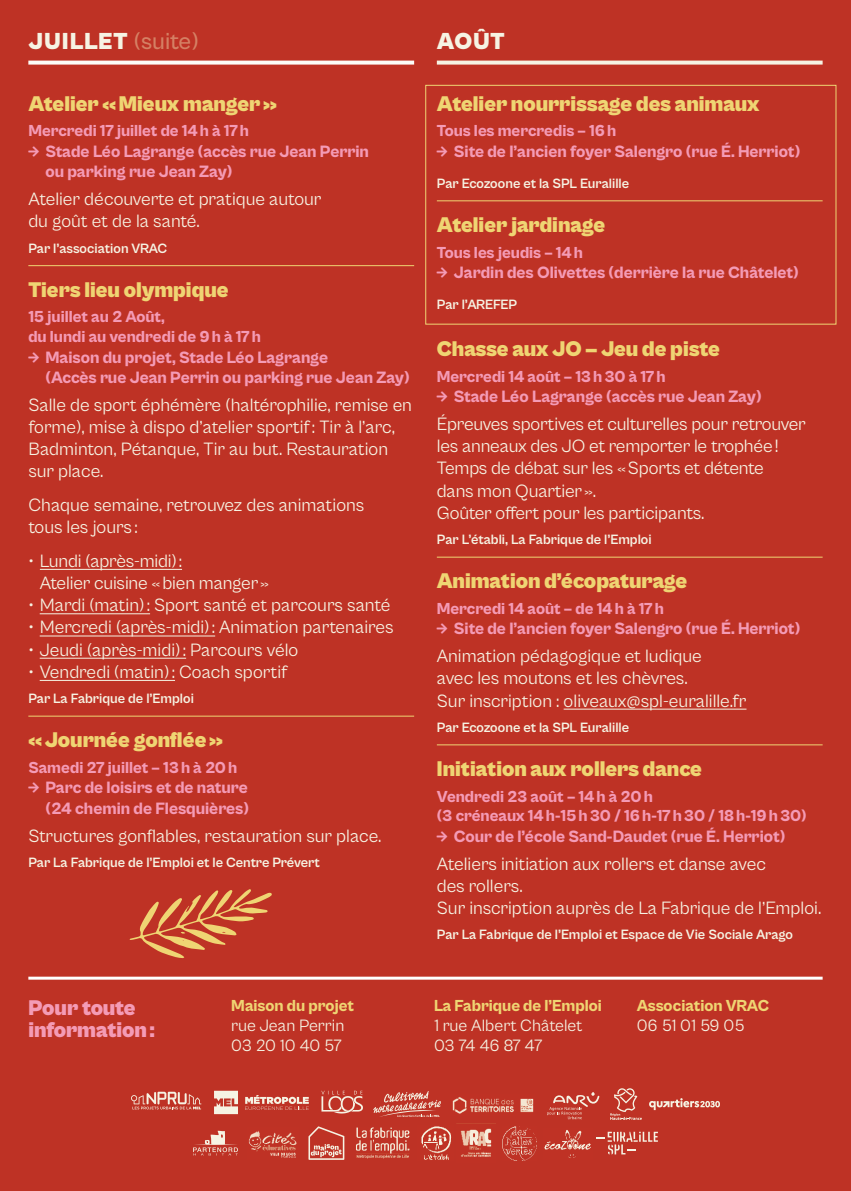
<style>
.page{position:relative;width:851px;height:1191px;background:#fff}
.page>*{position:absolute;margin:0;border:0;box-sizing:border-box;transform-origin:0 0}
.MOIS{font:900 24px "Cabinet Grotesk";letter-spacing:.04em;color:#f6f3e3}
.TITRE_ACTIVITE{font:900 22px "Cabinet Grotesk";color:#efd573}
.TITRE_ACTIVITE-2{font:900 22px/22px "Cabinet Grotesk";color:#f49bb6}
.t1{font:18.4px/22.2px "Cabinet Grotesk";letter-spacing:-.005em;color:#f6f3e3}
.t2{font:800 17px/20.4px "Cabinet Grotesk";color:#f49bb6}
.t3{font:17px "Cabinet Grotesk";letter-spacing:-.005em;color:#f6f3e3}
.HORAIRES{font:800 16.4px/19.8px "Cabinet Grotesk";color:#f49bb6}
.HORAIRES-2{font:800 16.4px "Cabinet Grotesk";color:#efd573}
.AUTEUR{font:700 14px "Cabinet Grotesk";color:#f6f3e3}
.AUTEUR_SANS_FILET{font:700 14px "Cabinet Grotesk";color:#f6f3e3}
.s1{font-weight:500;color:#d58064}
</style>
<div class="page">
<div style="left:0;top:0;width:850px;height:1191px;background:#be3225"></div>
<svg style="left:28px;top:61px;width:386px;height:4px;background:#f5e7e2"></svg>
<hr style="left:28px;top:265px;width:386px;height:1px;background:#efd573">
<hr style="left:40px;top:569px;width:142px;height:1px;background:#f6f3e3">
<hr style="left:40px;top:613px;width:110px;height:1px;background:#f6f3e3">
<hr style="left:40px;top:635px;width:175px;height:1px;background:#f6f3e3">
<hr style="left:40px;top:658px;width:146px;height:1px;background:#f6f3e3">
<hr style="left:40px;top:680px;width:135px;height:1px;background:#f6f3e3">
<hr style="left:28px;top:716px;width:386px;height:1px;background:#efd573">
<svg style="left:437px;top:61px;width:385px;height:4px;background:#f0dfcf"></svg>
<hr style="left:437px;top:200px;width:385px;height:1px;background:#efd573">
<hr style="left:437px;top:557px;width:385px;height:1px;background:#efd573">
<hr style="left:563px;top:708px;width:183px;height:1px;background:#f6f3e3">
<hr style="left:437px;top:744px;width:385px;height:1px;background:#efd573">
<svg style="left:129px;top:889px;width:143px;height:69px"></svg>
<hr style="left:28px;top:976px;width:794px;height:3px;background:#fff">
<svg style="left:131px;top:1091px;width:70px;height:18px"></svg>
<svg style="left:245px;top:1095px;width:64px;height:15px"></svg>
<svg style="left:214px;top:1090px;width:24px;height:24px"></svg>
<img style="left:452px;top:1097px;width:82px;height:17px">
<svg style="left:373px;top:1091px;width:68px;height:26px"></svg>
<svg style="left:547px;top:1092px;width:52px;height:27px"></svg>
<svg style="left:610px;top:1088px;width:31px;height:32px"></svg>
<svg style="left:321px;top:1090px;width:42px;height:23px"></svg>
<svg style="left:649px;top:1098px;width:70px;height:12px"></svg>
<div style="left:425px;top:85px;width:411px;height:239px;border:1px solid #efd573"></div>
<svg style="left:596px;top:1131px;width:61px;height:23px"></svg>
<svg style="left:308px;top:1126px;width:36px;height:33px"></svg>
<img style="left:356px;top:1127px;width:53px;height:31px">
<img style="left:421px;top:1126px;width:31px;height:34px">
<img style="left:457px;top:1123px;width:38px;height:34px">
<img style="left:249px;top:1131px;width:48px;height:27px">
<img style="left:502px;top:1126px;width:34px;height:34px">
<svg style="left:193px;top:1130px;width:45px;height:25px"></svg>
<img style="left:544px;top:1130px;width:47px;height:28px">
<p class="MOIS" style="left:28px;top:28px;width:172px">JUILLET <span class="s1">(suite)</span></p>
<p class="TITRE_ACTIVITE" style="left:28px;top:92px;width:250px">Atelier «Mieux manger»</p>
<p class="HORAIRES" style="left:28px;top:121px;width:222px">Mercredi 17 juillet de 14h à 17h</p>
<p class="t2" style="left:45px;top:141px;width:325px">Stade Léo Lagrange (accès rue Jean Perrin ou parking rue Jean Zay)</p>
<p class="t1" style="left:28px;top:188px;width:295px">Atelier découverte et pratique autour du goût et de la santé.</p>
<p class="AUTEUR" style="left:28px;top:240px;width:140px">Par l’association VRAC</p>
<p class="TITRE_ACTIVITE" style="left:28px;top:278px;width:202px">Tiers lieu olympique</p>
<p class="HORAIRES" style="left:28px;top:307px;width:234px">15 juillet au 2 Août,<br>du lundi au vendredi de 9h à 17h</p>
<p class="t2" style="left:45px;top:347px;width:366px">Maison du projet, Stade Léo Lagrange<br>(Accès rue Jean Perrin ou parking rue Jean Zay)</p>
<p class="t1" style="left:28px;top:394px;width:385px">Salle de sport éphémère (haltérophilie, remise en forme), mise à dispo d’atelier sportif: Tir à l’arc, Badminton, Pétanque, Tir au but. Restauration sur place.</p>
<p class="t1" style="left:28px;top:494px;width:337px">Chaque semaine, retrouvez des animations tous les jours :</p>
<p class="t1" style="left:40px;top:550px;width:231px;text-indent:-11px">• Lundi (après-midi):<br>Atelier cuisine «bien manger»</p>
<p class="t1" style="left:28px;top:594px;width:363px">• Mardi (matin): Sport santé et parcours santé</p>
<p class="t1" style="left:28px;top:616px;width:366px">• Mercredi (après-midi): Animation partenaires</p>
<p class="t1" style="left:28px;top:638px;width:271px">• Jeudi (après-midi): Parcours vélo</p>
<p class="t1" style="left:28px;top:661px;width:260px">• Vendredi (matin): Coach sportif</p>
<p class="AUTEUR" style="left:28px;top:691px;width:167px">Par La Fabrique de l’Emploi</p>
<p class="TITRE_ACTIVITE" style="left:28px;top:728px;width:196px">«Journée gonflée»</p>
<p class="HORAIRES" style="left:28px;top:758px;width:210px">Samedi 27 juillet – 13h à 20h</p>
<p class="t2" style="left:45px;top:778px;width:205px">Parc de loisirs et de nature (24 chemin de Flesquières)</p>
<p class="t1" style="left:28px;top:824px;width:355px">Structures gonflables, restauration sur place.</p>
<p class="AUTEUR_SANS_FILET" style="left:28px;top:854px;width:293px">Par La Fabrique de l’Emploi et le Centre Prévert</p>
<p class="TITRE_ACTIVITE-2" style="left:28px;top:997px;width:128px">Pour toute information:</p>
<p class="HORAIRES-2" style="left:231px;top:996px;width:124px">Maison du projet</p>
<p class="t3" style="left:231px;top:1016px;width:115px">rue Jean Perrin</p>
<p class="t3" style="left:231px;top:1036px;width:112px">03 20 10 40 57</p>
<p class="MOIS" style="left:437px;top:28px;width:69px">AOÛT</p>
<p class="TITRE_ACTIVITE" style="left:437px;top:92px;width:324px">Atelier nourrissage des animaux</p>
<p class="HORAIRES" style="left:437px;top:121px;width:181px">Tous les mercredis – 16h</p>
<p class="t2" style="left:454px;top:141px;width:348px">Site de l’ancien foyer Salengro (rue É. Herriot)</p>
<p class="AUTEUR" style="left:437px;top:176px;width:194px">Par Ecozoone et la SPL Euralille</p>
<p class="TITRE_ACTIVITE" style="left:437px;top:213px;width:170px">Atelier jardinage</p>
<p class="HORAIRES" style="left:437px;top:243px;width:148px">Tous les jeudis – 14h</p>
<p class="t2" style="left:454px;top:262px;width:346px">Jardin des Olivettes (derrière la rue Châtelet)</p>
<p class="AUTEUR_SANS_FILET" style="left:437px;top:297px;width:82px">Par l’AREFEP</p>
<p class="TITRE_ACTIVITE" style="left:437px;top:337px;width:284px">Chasse aux JO – Jeu de piste</p>
<p class="HORAIRES" style="left:437px;top:367px;width:230px">Mercredi 14 août – 13h30 à 17h</p>
<p class="t2" style="left:454px;top:387px;width:309px">Stade Léo Lagrange (accès rue Jean Zay)</p>
<p class="t1" style="left:437px;top:413px;width:370px">Épreuves sportives et culturelles pour retrouver les anneaux des JO et remporter le trophée!<br>Temps de débat sur les «Sports et détente<br>dans mon Quartier».<br>Goûter offert pour les participants.</p>
<p class="AUTEUR" style="left:437px;top:532px;width:216px">Par L’établi, La Fabrique de l’Emploi</p>
<p class="TITRE_ACTIVITE" style="left:437px;top:569px;width:252px">Animation d’écopaturage</p>
<p class="HORAIRES" style="left:437px;top:599px;width:228px">Mercredi 14 août – de 14h à 17h</p>
<p class="t2" style="left:454px;top:619px;width:348px">Site de l’ancien foyer Salengro (rue É. Herriot)</p>
<p class="t1" style="left:437px;top:645px;width:266px">Animation pédagogique et ludique avec les moutons et les chèvres.</p>
<p class="t1" style="left:437px;top:689px;width:311px">Sur inscription : oliveaux@spl-euralille.fr</p>
<p class="AUTEUR" style="left:437px;top:719px;width:194px">Par Ecozoone et la SPL Euralille</p>
<p class="TITRE_ACTIVITE" style="left:437px;top:757px;width:267px">Initiation aux rollers dance</p>
<p class="HORAIRES" style="left:437px;top:786px;width:371px">Vendredi 23 août – 14h à 20h<br>(3 créneaux 14h-15h30 / 16h-17h30 / 18h-19h30)</p>
<p class="t2" style="left:454px;top:826px;width:333px">Cour de l’école Sand-Daudet (rue É. Herriot)</p>
<p class="t1" style="left:437px;top:852px;width:386px">Ateliers initiation aux rollers et danse avec<br>des rollers.<br>Sur inscription auprès de La Fabrique de l’Emploi.</p>
<p class="AUTEUR_SANS_FILET" style="left:437px;top:927px;width:358px">Par La Fabrique de l’Emploi et Espace de Vie Sociale Arago</p>
<p class="HORAIRES-2" style="left:434px;top:996px;width:169px">La Fabrique de l’Emploi</p>
<p class="t3" style="left:434px;top:1016px;width:150px">1 rue Albert Châtelet</p>
<p class="t3" style="left:434px;top:1036px;width:110px">03 74 46 87 47</p>
<p class="HORAIRES-2" style="left:636px;top:996px;width:134px">Association VRAC</p>
<p class="t3" style="left:636px;top:1016px;width:109px">06 51 01 59 05</p>
</div>
